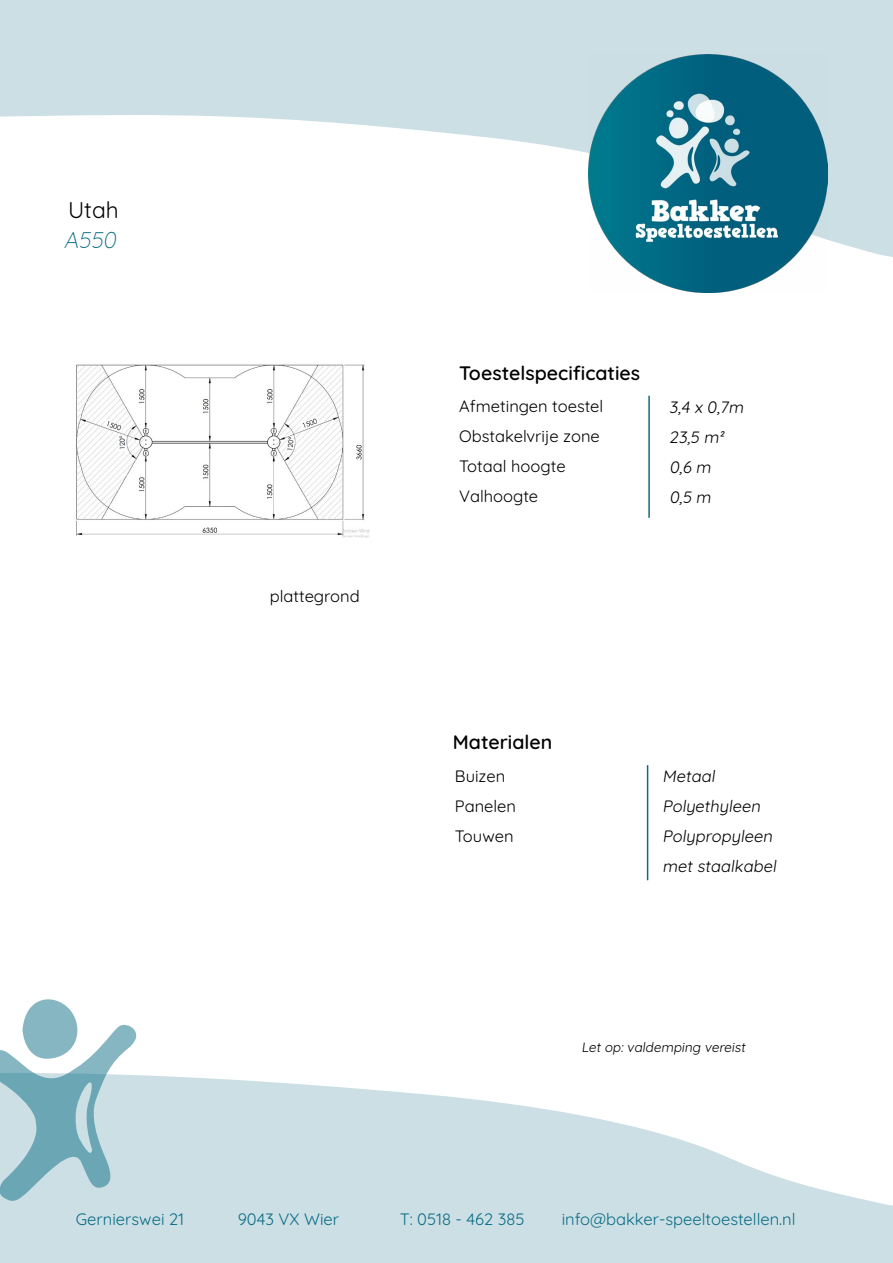
<style>
.page{position:relative;width:893px;height:1263px;background:#fff}
.page>*{position:absolute;margin:0;border:0;box-sizing:border-box;transform-origin:0 0}
.t1{font:300 22.8px "Quicksand";color:#0b6d85}
.t2{font:22.8px "Quicksand";color:#000}
.t3{font:600 19.5px "Quicksand";color:#000}
.t4{font:16.5px/30px "Quicksand";color:#000}
.t5{font:16.5px "Quicksand";color:#0b6d85}
.t6{font:13.5px "Quicksand";color:#000}
</style>
<div class="page">
<svg style="left:0;top:0;width:893px;height:257px;fill:#ccdfe5"></svg>
<img style="left:589px;top:54px;width:238px;height:238px">
<svg style="left:0;top:1075px;width:893px;height:188px;fill:#ccdfe5"></svg>
<svg style="left:0;top:999px;width:136px;height:202px"></svg>
<img style="left:76px;top:364px;width:294px;height:173px">
<hr style="left:648px;top:396px;width:2px;height:122px;background:#0b6d85">
<hr style="left:647px;top:765px;width:1px;height:115px;background:#0b6d85">
<h1 class="t2" style="left:68px;top:193px;width:52px">Utah</h1>
<h1 class="t1" style="left:64px;top:222px;width:58px">A550</h1>
<p class="t4" style="left:270px;top:580px;width:91px">plattegrond</p>
<p class="t3" style="left:459px;top:358px;width:182px">Toestelspecificaties</p>
<p class="t4" style="left:459px;top:390px;width:146px">Afmetingen toestel<br>Obstakelvrije zone<br>Totaal hoogte<br>Valhoogte</p>
<p class="t4" style="left:669px;top:390px;width:79px">3,4 x 0,7m<br>23,5 m2<br>0,6 m<br>0,5 m</p>
<p class="t3" style="left:453px;top:727px;width:101px">Materialen</p>
<p class="t4" style="left:455px;top:759px;width:63px">Buizen<br>Panelen<br>Touwen</p>
<p class="t4" style="left:662px;top:759px;width:118px">Metaal<br>Polyethyleen<br>Polypropyleen met staalkabel</p>
<p class="t6" style="left:581px;top:1037px;width:168px">Let op: valdemping vereist</p>
<p class="t5" style="left:76px;top:1207px;width:110px">Gernierswei 21</p>
<p class="t5" style="left:238px;top:1207px;width:103px">9043 VX Wier</p>
<p class="t5" style="left:400px;top:1207px;width:126px">T: 0518 - 462 385</p>
<p class="t5" style="left:562px;top:1207px;width:235px">info@bakker-speeltoestellen.nl</p>
</div>
